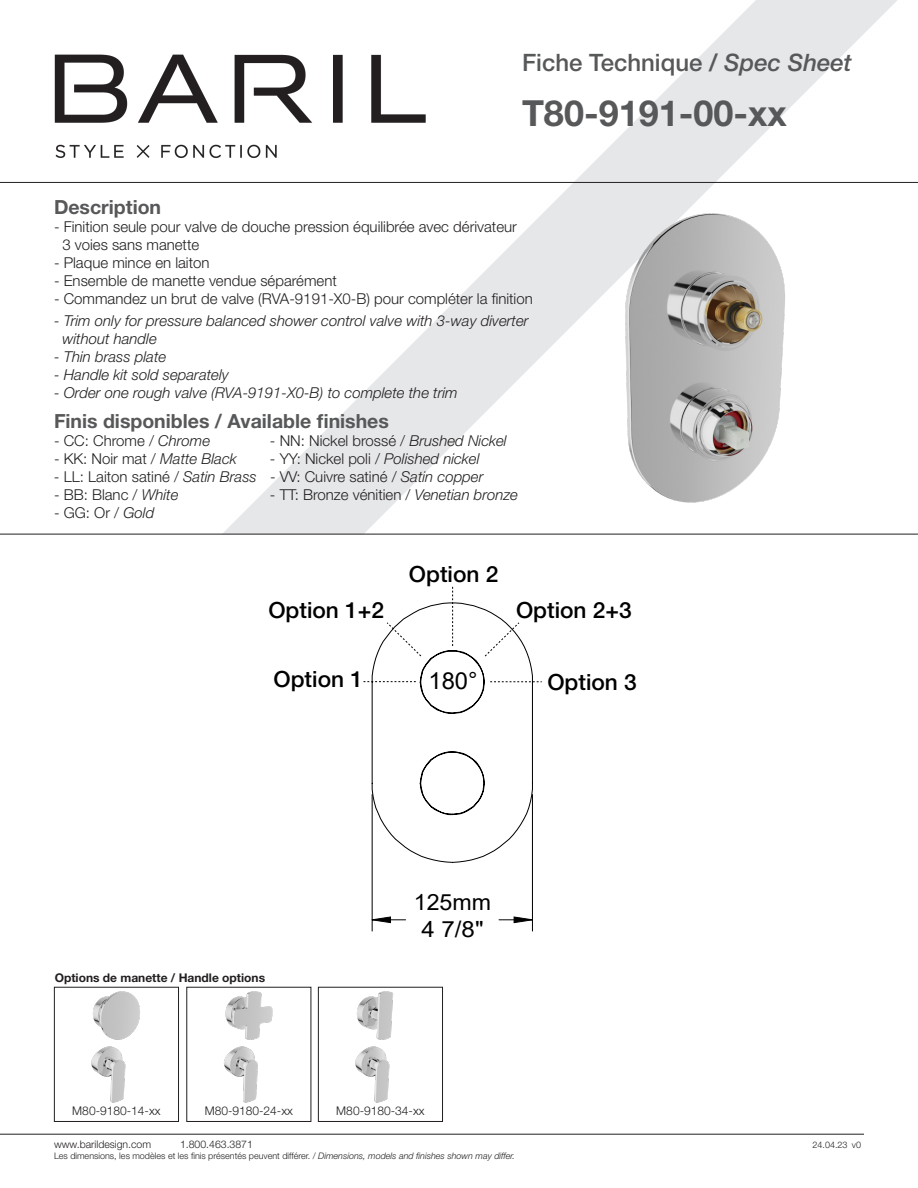
<style>
.page{position:relative;width:918px;height:1188px;background:#fff}
.page>*{position:absolute;margin:0;border:0;box-sizing:border-box;transform-origin:0 0}
.t1{font:700 36px "Helvetica Neue LT Std";color:#57585a}
.t2{font:500 24px "Helvetica Neue LT Std";color:#57585a}
.t3{font:23.4px "Arial";color:#000}
.t4{font:500 22.35px "Helvetica Neue LT Std";color:#000}
.t5{font:22.35px/26.8px "Arial";color:#000;text-align:center;scale:1.04 1}
.t6{font:700 19.5px "Helvetica Neue LT Std";color:#57585a}
.t7{font:300 15px "Helvetica Neue LT Std";color:#231f20}
.t8{font:italic 300 15px/18px "Helvetica Neue LT Std";color:#231f20}
.t9{font:300 12px "Helvetica Neue LT Std";color:#231f20}
.t10{font:700 12px "Helvetica Neue LT Std";color:#231f20}
.t11{font:300 10.5px "Helvetica Neue LT Std";color:#231f20}
.t12{font:300 9px "Helvetica Neue LT Std";color:#231f20}
.s1{font-style:italic}
</style>
<div class="page">
<hr style="left:0;top:1134px;width:864px;height:1px;background:#231f20">
<img style="left:54px;top:54px;width:167px;height:104px">
<svg style="left:222px;top:0;width:676px;height:534px"></svg>
<hr style="left:0;top:534px;width:918px;height:1px;background:#231f20">
<img style="left:540px;top:195px;width:324px;height:328px">
<hr style="left:0;top:182px;width:918px;height:1px;background:#231f20">
<hr style="left:372px;top:795px;width:1px;height:136px;background:#000">
<hr style="left:532px;top:795px;width:1px;height:136px;background:#000">
<svg style="left:371px;top:916px;width:161px;height:7px"></svg>
<svg style="left:363px;top:586px;width:179px;height:277px"></svg>
<div style="left:54px;top:987px;width:125px;height:135px;border:1px solid #231f20"></div>
<img style="left:60px;top:987px;width:113px;height:116px">
<img style="left:224px;top:991px;width:49px;height:112px">
<img style="left:355px;top:991px;width:39px;height:112px">
<div style="left:186px;top:987px;width:125px;height:135px;border:1px solid #231f20"></div>
<div style="left:318px;top:987px;width:125px;height:135px;border:1px solid #231f20"></div>
<p class="t2" style="left:522px;top:48px;width:331px">Fiche Technique / <span class="s1">Spec Sheet</span></p>
<p class="t1" style="left:522px;top:91px;width:266px">T80-9191-00-xx</p>
<p class="t6" style="left:54px;top:195px;width:109px">Description</p>
<p class="t7" style="left:54px;top:217px;width:464px">- Finition seule pour valve de douche pression équilibrée avec dérivateur</p>
<p class="t7" style="left:62px;top:235px;width:138px">3 voies sans manette</p>
<p class="t7" style="left:54px;top:253px;width:157px">- Plaque mince en laiton</p>
<p class="t7" style="left:54px;top:271px;width:284px">- Ensemble de manette vendue séparément</p>
<p class="t7" style="left:54px;top:289px;width:480px">- Commandez un brut de valve (RVA-9191-X0-B) pour compléter la finition</p>
<p class="t8" style="left:62px;top:312px;width:468px;text-indent:-8px">- Trim only for pressure balanced shower control valve with 3-way diverter without handle</p>
<p class="t8" style="left:54px;top:348px;width:114px">- Thin brass plate</p>
<p class="t8" style="left:54px;top:366px;width:176px">- Handle kit sold separately</p>
<p class="t8" style="left:54px;top:384px;width:405px">- Order one rough valve (RVA-9191-X0-B) to complete the trim</p>
<p class="t6" style="left:54px;top:409px;width:336px">Finis disponibles / Available finishes</p>
<p class="t7" style="left:54px;top:432px;width:158px">- CC: Chrome / <span class="s1">Chrome</span></p>
<p class="t7" style="left:270px;top:432px;width:238px">- NN: Nickel brossé / <span class="s1">Brushed Nickel</span></p>
<p class="t7" style="left:54px;top:450px;width:184px">- KK: Noir mat / <span class="s1">Matte Black</span></p>
<p class="t7" style="left:270px;top:450px;width:211px">- YY: Nickel poli / <span class="s1">Polished nickel</span></p>
<p class="t7" style="left:54px;top:468px;width:431px"><span class="s1">-</span> LL: Laiton satiné / <span class="s1">Satin Brass</span> - VV: Cuivre satiné / <span class="s1">Satin copper</span></p>
<p class="t7" style="left:54px;top:486px;width:126px">- BB: Blanc / <span class="s1">White</span></p>
<p class="t7" style="left:270px;top:486px;width:249px">- TT: Bronze vénitien / <span class="s1">Venetian bronze</span></p>
<p class="t7" style="left:54px;top:504px;width:102px">- GG: Or / <span class="s1">Gold</span></p>
<p class="t4" style="left:409px;top:561px;width:91px">Option 2</p>
<p class="t4" style="left:268px;top:597px;width:117px">Option 1+2</p>
<p class="t4" style="left:516px;top:597px;width:117px">Option 2+3</p>
<p class="t4" style="left:274px;top:665px;width:91px">Option 1</p>
<p class="t3" style="left:429px;top:665px;width:51px">180°</p>
<p class="t4" style="left:547px;top:669px;width:91px">Option 3</p>
<p class="t10" style="left:55px;top:970px;width:212px">Options de manette / Handle options</p>
<p class="t5" style="left:414px;top:889px;width:76px">125mm<br>4 7/8"</p>
<p class="t9" style="left:72px;top:1104px;width:90px">M80-9180-14-xx</p>
<p class="t9" style="left:205px;top:1104px;width:90px">M80-9180-24-xx</p>
<p class="t9" style="left:336px;top:1104px;width:90px">M80-9180-34-xx</p>
<p class="t11" style="left:54px;top:1138px;width:99px">www.barildesign.com</p>
<p class="t11" style="left:180px;top:1138px;width:74px">1.800.463.3871</p>
<p class="t12" style="left:812px;top:1139px;width:37px">24.04.23</p>
<p class="t12" style="left:54px;top:1150px;width:463px">Les dimensions, les modèles et les finis présentés peuvent différer. / <span class="s1">Dimensions, models and finishes shown may differ.</span></p>
<p class="t12" style="left:852px;top:1140px;width:11px">v0</p>
</div>
